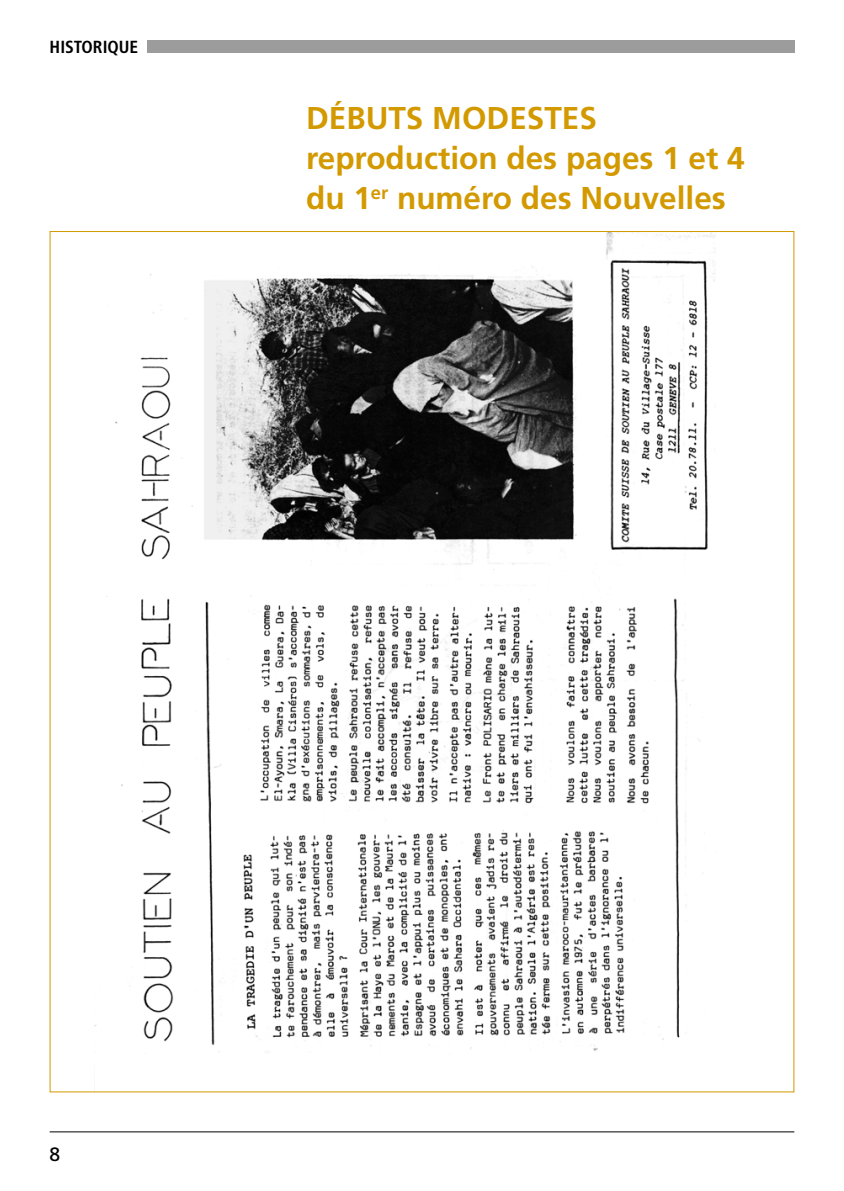
<style>
.page{position:relative;width:844px;height:1191px;background:#fff}
.page>*{position:absolute;margin:0;border:0;box-sizing:border-box;transform-origin:0 0}
.t1{font:700 31.5px/40.2px "Frutiger";color:#d39901}
.t2{font:19.25px "Frutiger";color:#000}
.t3{font:700 condensed 17.5px "Frutiger";color:#000}
</style>
<div class="page">
<hr style="left:50px;top:1131px;width:744px;height:1px;background:#000">
<div style="left:147px;top:40px;width:647px;height:13px;background:#9c9c9d"></div>
<img style="left:94px;top:233px;width:621px;height:818px">
<p class="t3" style="left:50px;top:36px;width:90px">HISTORIQUE</p>
<p class="t1" style="left:306px;top:98px;width:440px">DÉBUTS MODESTES reproduction des pages 1 et 4 du 1<sup>er</sup> numéro des Nouvelles</p>
<p class="t2" style="left:50px;top:1142px;width:12px">8</p>
</div>
